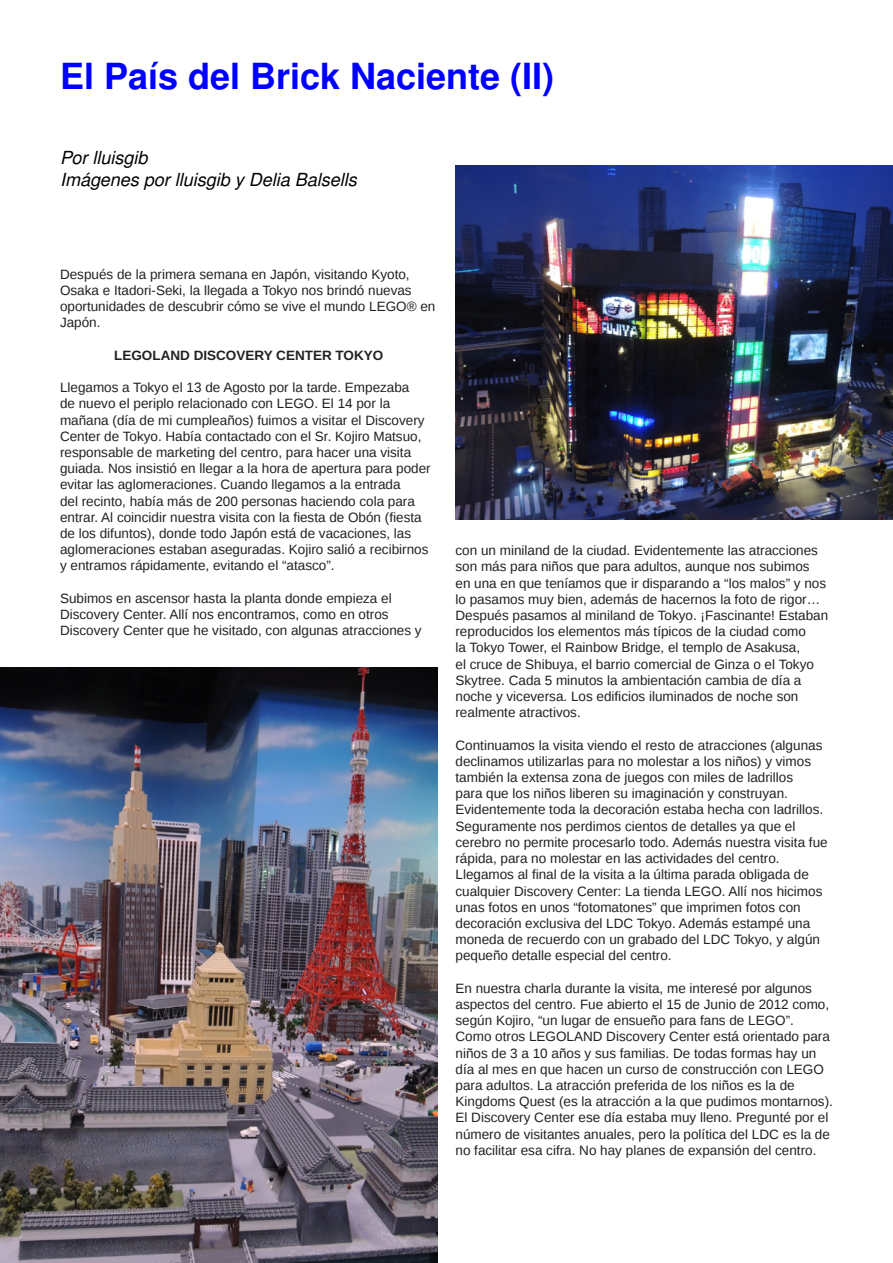
<style>
.page{position:relative;width:893px;height:1263px;background:#fff}
.page>*{position:absolute;margin:0;border:0;box-sizing:border-box;transform-origin:0 0}
.t1{font:700 36px "Free Sans";color:#00f}
.t2{font:italic 18px/21.6px "Free Sans";color:#000}
.t3{font:13.5px/16.2px "Liberation Sans";color:#231f20}
.t4{font:700 13.5px "Liberation Sans";color:#231f20}
</style>
<div class="page">
<img style="left:455px;top:166px;width:438px;height:354px">
<img style="left:0;top:668px;width:437px;height:595px">
<h1 class="t1" style="left:60px;top:60px;width:496px">El País del Brick Naciente (II)</h1>
<h2 class="t2" style="left:60px;top:148px;width:298px">Por lluisgib<br>Imágenes por lluisgib y Delia Balsells</h2>
<p class="t3" style="left:60px;top:266px;width:377px">Después de la primera semana en Japón, visitando Kyoto, Osaka e Itadori-Seki, la llegada a Tokyo nos brindó nuevas oportunidades de descubrir cómo se vive el mundo LEGO® en Japón.</p>
<p class="t4" style="left:114px;top:348px;width:271px">LEGOLAND DISCOVERY CENTER TOKYO</p>
<p class="t3" style="left:60px;top:379px;width:372px">Llegamos a Tokyo el 13 de Agosto por la tarde. Empezaba<br>de nuevo el periplo relacionado con LEGO. El 14 por la mañana (día de mi cumpleaños) fuimos a visitar el Discovery Center de Tokyo. Había contactado con el Sr. Kojiro Matsuo, responsable de marketing del centro, para hacer una visita guiada. Nos insistió en llegar a la hora de apertura para poder evitar las aglomeraciones. Cuando llegamos a la entrada<br>del recinto, había más de 200 personas haciendo cola para entrar. Al coincidir nuestra visita con la fiesta de Obón (fiesta de los difuntos), donde todo Japón está de vacaciones, las aglomeraciones estaban aseguradas. Kojiro salió a recibirnos y entramos rápidamente, evitando el “atasco”.</p>
<p class="t3" style="left:60px;top:590px;width:363px">Subimos en ascensor hasta la planta donde empieza el<br>Discovery Center. Allí nos encontramos, como en otros<br>Discovery Center que he visitado, con algunas atracciones y</p>
<p class="t3" style="left:455px;top:542px;width:374px">con un miniland de la ciudad. Evidentemente las atracciones son más para niños que para adultos, aunque nos subimos<br>en una en que teníamos que ir disparando a “los malos” y nos lo pasamos muy bien, además de hacernos la foto de rigor… Después pasamos al miniland de Tokyo. ¡Fascinante! Estaban reproducidos los elementos más típicos de la ciudad como<br>la Tokyo Tower, el Rainbow Bridge, el templo de Asakusa,<br>el cruce de Shibuya, el barrio comercial de Ginza o el Tokyo Skytree. Cada 5 minutos la ambientación cambia de día a noche y viceversa. Los edificios iluminados de noche son realmente atractivos.</p>
<p class="t3" style="left:455px;top:737px;width:374px">Continuamos la visita viendo el resto de atracciones (algunas declinamos utilizarlas para no molestar a los niños) y vimos también la extensa zona de juegos con miles de ladrillos<br>para que los niños liberen su imaginación y construyan.<br>Evidentemente toda la decoración estaba hecha con ladrillos.<br>Seguramente nos perdimos cientos de detalles ya que el cerebro no permite procesarlo todo. Además nuestra visita fue rápida, para no molestar en las actividades del centro.<br>Llegamos al final de la visita a la última parada obligada de cualquier Discovery Center: La tienda LEGO. Allí nos hicimos unas fotos en unos “fotomatones” que imprimen fotos con decoración exclusiva del LDC Tokyo. Además estampé una moneda de recuerdo con un grabado del LDC Tokyo, y algún pequeño detalle especial del centro.</p>
<p class="t3" style="left:455px;top:980px;width:379px">En nuestra charla durante la visita, me interesé por algunos aspectos del centro. Fue abierto el 15 de Junio de 2012 como, según Kojiro, “un lugar de ensueño para fans de LEGO”.<br>Como otros LEGOLAND Discovery Center está orientado para niños de 3 a 10 años y sus familias. De todas formas hay un día al mes en que hacen un curso de construcción con LEGO para adultos. La atracción preferida de los niños es la de Kingdoms Quest (es la atracción a la que pudimos montarnos).<br>El Discovery Center ese día estaba muy lleno. Pregunté por el número de visitantes anuales, pero la política del LDC es la de no facilitar esa cifra. No hay planes de expansión del centro.</p>
</div>
